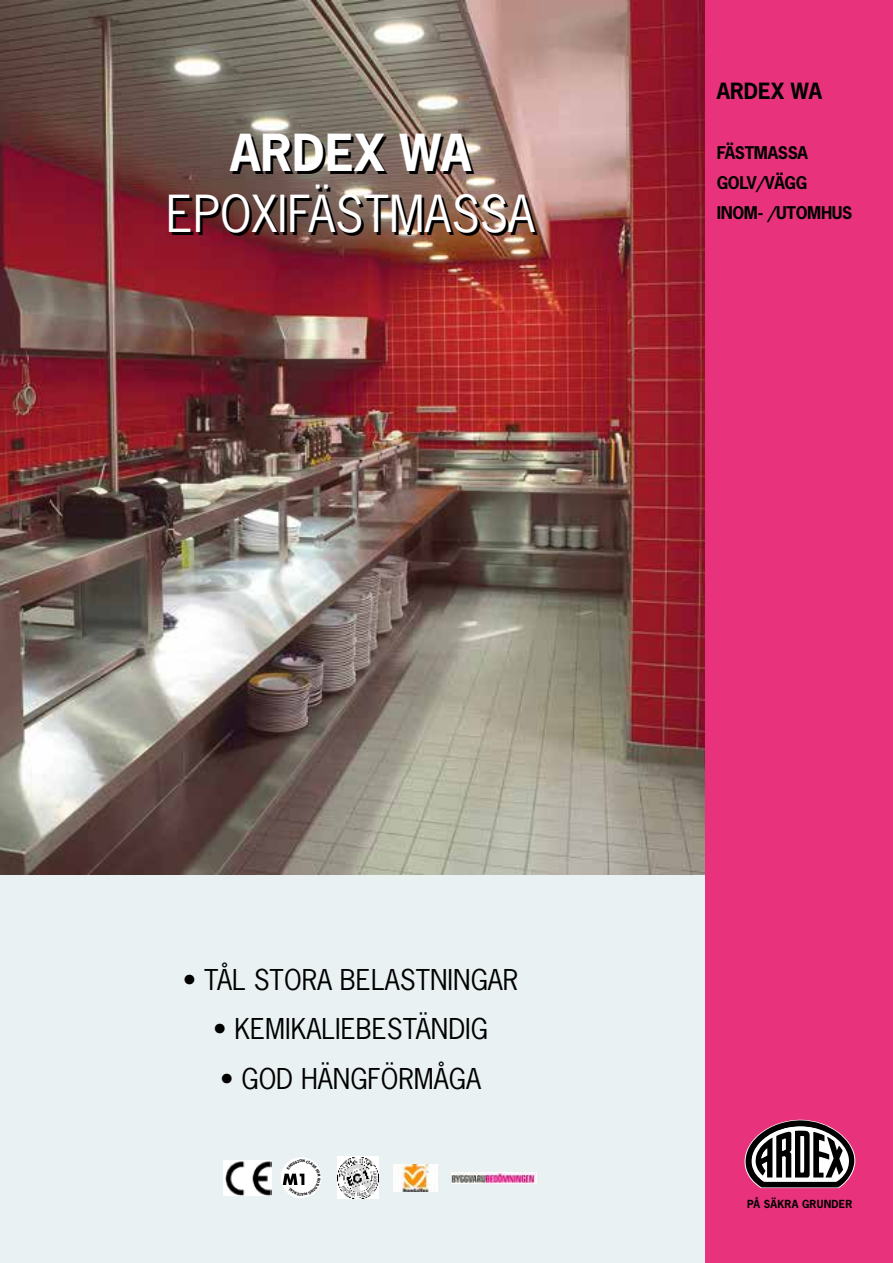
<style>
.page{position:relative;width:893px;height:1263px;background:#fff}
.page>*{position:absolute;margin:0;border:0;box-sizing:border-box;transform-origin:0 0}
.t1{font:48px "News Gothic Std";color:#fff}
.t2{font:700 48px "News Gothic Std";color:#fff}
.t3{font:27px "News Gothic Std";color:#000}
.t4{font:700 21px "News Gothic Std";color:#000}
.t5{font:700 16.5px/30px "News Gothic Std";letter-spacing:-.02em;color:#000}
.t6{font:700 10.5px "News Gothic Std";letter-spacing:.02em;color:#000}
</style>
<div class="page">
<div style="left:0;top:874px;width:725px;height:389px;background:#e9f1f2"></div>
<img style="left:0;top:0;width:705px;height:874px">
<div style="left:705px;top:0;width:188px;height:1263px;background:#e8327c"></div>
<svg style="left:744px;top:1119px;width:111px;height:69px"></svg>
<div style="left:281px;top:1157px;width:41px;height:41px;background:#fff;border-radius:50%"></div>
<img style="left:337px;top:1157px;width:42px;height:41px">
<img style="left:393px;top:1164px;width:45px;height:27px">
<img style="left:452px;top:1172px;width:84px;height:11px">
<img style="left:223px;top:1161px;width:49px;height:34px">
<svg style="left:283px;top:1159px;width:37px;height:37px"></svg>
<svg style="left:341px;top:1170px;width:36px;height:27px"></svg>
<h1 class="t2" style="left:230px;top:121px;width:243px">ARDEX WA</h1>
<h1 class="t1" style="left:166px;top:183px;width:370px">EPOXIFÄSTMASSA</h1>
<p class="t4" style="left:717px;top:77px;width:107px">ARDEX WA</p>
<p class="t5" style="left:717px;top:138px;width:137px">FÄSTMASSA<br>GOLV/VÄGG<br>INOM- /UTOMHUS</p>
<p class="t3" style="left:183px;top:962px;width:337px">• TÅL STORA BELASTNINGAR</p>
<p class="t3" style="left:213px;top:1012px;width:276px">• KEMIKALIEBESTÄNDIG</p>
<p class="t3" style="left:220px;top:1061px;width:262px">• GOD HÄNGFÖRMÅGA</p>
<p class="t6" style="left:747px;top:1197px;width:107px">PÅ SÄKRA GRUNDER</p>
</div>
